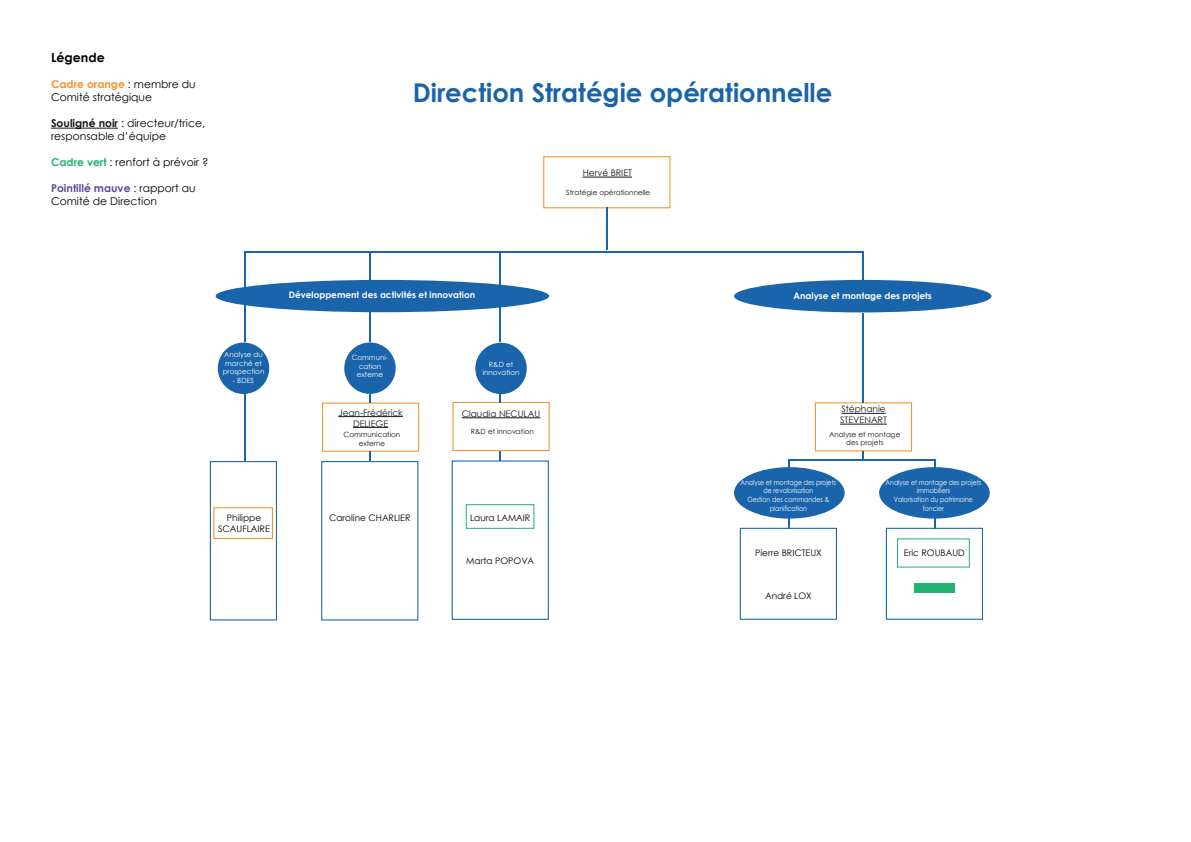
<style>
.page{position:relative;width:1191px;height:842px;background:#fff}
.page>*{position:absolute;margin:0;border:0;box-sizing:border-box;transform-origin:0 0}
.t1{font:700 25.9px "Century Gothic";color:#1a64a9}
.t2{font:700 12.6px "Century Gothic";color:#000001}
.t3{font:10.8px/12.9px "Century Gothic";color:#000001}
.t4{font:9px/10.8px "Century Gothic";color:#000001;text-align:center}
.t5{font:700 9px "Century Gothic";color:#fff}
.t6{font:9px/10.8px "Century Gothic";color:#171419;text-align:center}
.t7{font:7.2px/8.6px "Century Gothic";color:#fff;text-align:center;scale:.86 1}
.t8{font:7.2px/8.6px "Century Gothic";color:#171419;text-align:center}
.t9{font:7.2px/8.6px "Century Gothic";color:#fff;text-align:center}
.s1{font-weight:700;color:#f6922a}
.s2{font-weight:700;color:#171419}
.s3{font-weight:700;color:#1fb373}
.s4{font-weight:700;color:#60489d}
</style>
<div class="page">
<div style="left:886px;top:528px;width:97px;height:92px;border:1px solid #1964aa"></div>
<div style="left:451px;top:460px;width:98px;height:160px;border:1px solid #1964aa"></div>
<div style="left:466px;top:504px;width:68px;height:24px;border:1px solid #20b372"></div>
<div style="left:210px;top:461px;width:67px;height:159px;border:1px solid #1964aa"></div>
<div style="left:213px;top:507px;width:60px;height:32px;border:1px solid #f6912a"></div>
<div style="left:543px;top:156px;width:127px;height:52px;border:1px solid #f6922a"></div>
<div style="left:322px;top:403px;width:97px;height:49px;border:1px solid #f6912a"></div>
<hr style="left:244px;top:251px;width:619px;height:2px;background:#1964aa">
<hr style="left:368px;top:251px;width:2px;height:38px;background:#1964aa">
<div style="left:218px;top:342px;width:51px;height:52px;background:#1964aa;border-radius:50%"></div>
<div style="left:344px;top:342px;width:52px;height:52px;background:#1964aa;border-radius:50%"></div>
<div style="left:475px;top:343px;width:52px;height:51px;background:#1964aa;border-radius:50%"></div>
<div style="left:216px;top:280px;width:333px;height:32px;background:#1964aa;border-radius:50%"></div>
<hr style="left:338px;top:416px;width:65px;height:1px;background:#171419">
<hr style="left:353px;top:427px;width:35px;height:1px;background:#171419">
<hr style="left:582px;top:177px;width:50px;height:1px;background:#171419">
<hr style="left:51px;top:128px;width:67px;height:1px;background:#171419">
<hr style="left:368px;top:312px;width:2px;height:30px;background:#1964aa">
<div style="left:321px;top:461px;width:97px;height:159px;border:1px solid #1964aa"></div>
<div style="left:452px;top:402px;width:97px;height:49px;border:1px solid #f6912a"></div>
<hr style="left:462px;top:417px;width:78px;height:1px;background:#171419">
<svg style="left:499px;top:394px;width:2px;height:8px"></svg>
<svg style="left:499px;top:451px;width:2px;height:9px"></svg>
<hr style="left:244px;top:392px;width:1px;height:69px;background:#1964aa">
<div style="left:734px;top:280px;width:257px;height:32px;background:#1964aa;border-radius:50%"></div>
<div style="left:815px;top:402px;width:97px;height:49px;border:1px solid #f6912a"></div>
<hr style="left:841px;top:413px;width:44px;height:1px;background:#171419">
<hr style="left:840px;top:424px;width:47px;height:1px;background:#171419">
<hr style="left:862px;top:313px;width:2px;height:89px;background:#1964aa">
<hr style="left:862px;top:252px;width:2px;height:38px;background:#1964aa">
<hr style="left:244px;top:251px;width:1px;height:91px;background:#1964aa">
<hr style="left:499px;top:251px;width:2px;height:91px;background:#1964aa">
<div style="left:734px;top:467px;width:110px;height:52px;background:#1964aa;border-radius:50%"></div>
<div style="left:879px;top:467px;width:110px;height:52px;background:#1964aa;border-radius:50%"></div>
<div style="left:740px;top:528px;width:97px;height:92px;border:1px solid #1964aa"></div>
<div style="left:914px;top:583px;width:41px;height:10px;background:#20b372"></div>
<hr style="left:606px;top:208px;width:2px;height:42px;background:#1964aa">
<hr style="left:788px;top:459px;width:146px;height:2px;background:#1964aa">
<p class="t2" style="left:51px;top:48px;width:55px">Légende</p>
<p class="t3" style="left:51px;top:78px;width:146px"><span class="s1">Cadre orange</span> : membre du<br>Comité stratégique</p>
<p class="t3" style="left:51px;top:117px;width:155px"><span class="s2">Souligné noir</span> : directeur/trice, responsable d’équipe</p>
<p class="t3" style="left:51px;top:155px;width:159px"><span class="s3">Cadre vert</span> : renfort à prévoir ?</p>
<p class="t3" style="left:51px;top:181px;width:146px"><span class="s4">Pointillé mauve</span> : rapport au<br>Comité de Direction</p>
<h1 class="t1" style="left:413px;top:73px;width:421px">Direction Stratégie opérationnelle</h1>
<p class="t6" style="left:582px;top:167px;width:51px">Hervé BRIET</p>
<p class="t8" style="left:566px;top:188px;width:86px">Stratégie opérationnelle</p>
<p class="t9" style="left:223px;top:350px;width:43px">Analyse du marché et prospection</p>
<p class="t9" style="left:233px;top:376px;width:23px">- BDES</p>
<p class="t5" style="left:289px;top:288px;width:188px">Développement des activités et innovation</p>
<p class="t9" style="left:352px;top:353px;width:38px">Communi&shy;cation externe</p>
<p class="t9" style="left:483px;top:360px;width:38px">R&amp;D et innovation</p>
<p class="t6" style="left:338px;top:407px;width:66px">Jean-Frédérick<br>DELIEGE</p>
<p class="t8" style="left:343px;top:430px;width:58px">Communication externe</p>
<p class="t6" style="left:462px;top:408px;width:80px">Claudia NECULAU</p>
<p class="t8" style="left:471px;top:427px;width:64px">R&amp;D et innovation</p>
<p class="t4" style="left:218px;top:512px;width:53px">Philippe<br>SCAUFLAIRE</p>
<p class="t4" style="left:329px;top:512px;width:83px">Caroline CHARLIER</p>
<p class="t4" style="left:470px;top:512px;width:62px">Laura LAMAIR</p>
<p class="t4" style="left:466px;top:555px;width:69px">Marta POPOVA</p>
<p class="t5" style="left:793px;top:289px;width:140px">Analyse et montage des projets</p>
<p class="t6" style="left:840px;top:404px;width:48px;text-align:left">Stéphanie<br>STEVENART</p>
<p class="t8" style="left:829px;top:430px;width:73px">Analyse et montage des projets</p>
<p class="t7" style="left:740px;top:478px;width:113px">Analyse et montage des projets de revalorisation<br>Gestion des commandes &amp; planification</p>
<p class="t7" style="left:885px;top:478px;width:113px">Analyse et montage des projets immobiliers<br>Valorisation du patrimoine foncier</p>
<p class="t4" style="left:755px;top:547px;width:68px">Pierre BRICTEUX</p>
<p class="t4" style="left:765px;top:590px;width:48px">André LOX</p>
<p class="t4" style="left:904px;top:547px;width:63px">Eric ROUBAUD</p>
</div>
